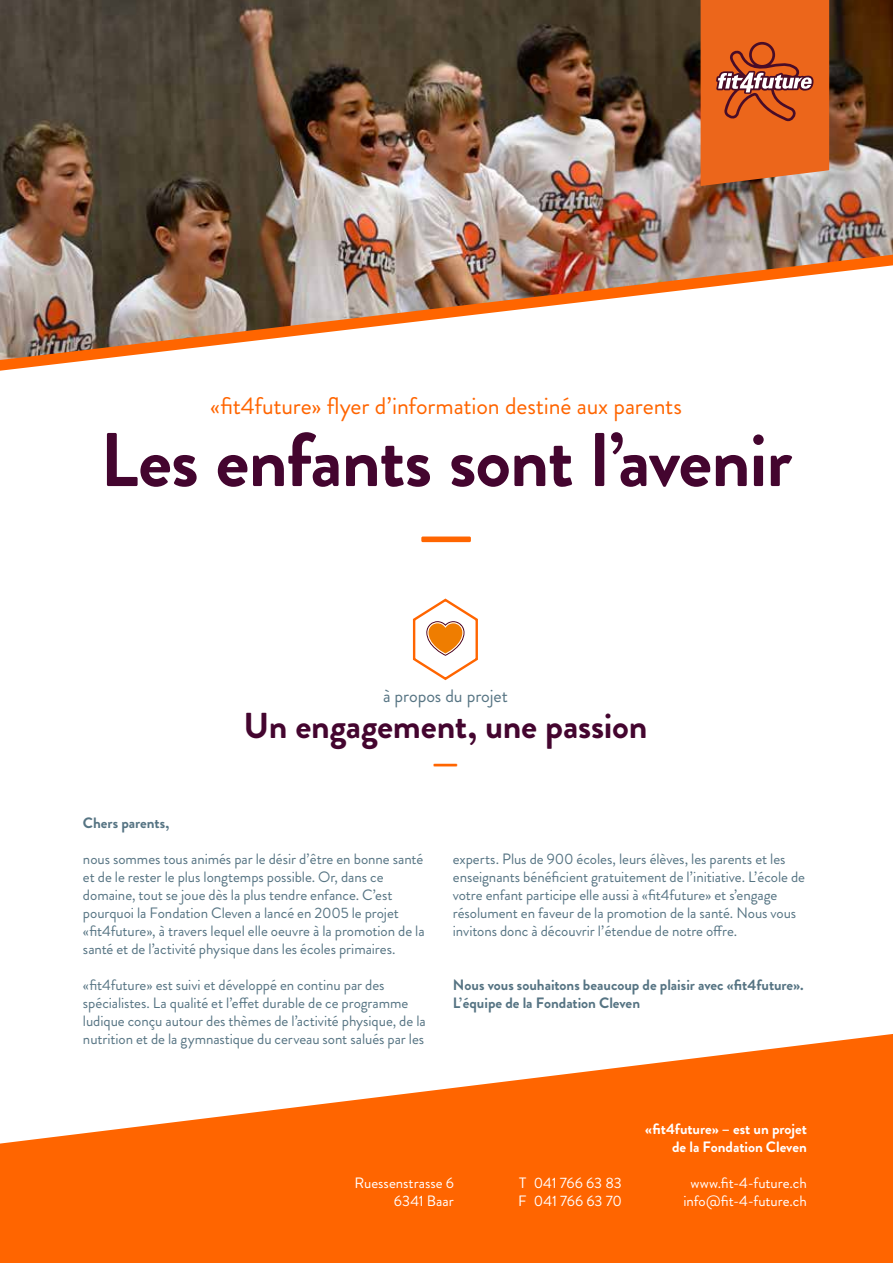
<style>
.page{position:relative;width:893px;height:1263px;background:#fff}
.page>*{position:absolute;margin:0;border:0;box-sizing:border-box;transform-origin:0 0}
.t1{font:700 75.9px "Brandon Grotesque";letter-spacing:-.015em;color:#44052f}
.t2{font:700 75.9px "Brandon Grotesque";color:#ff6500}
.t3{font:700 36px "Brandon Grotesque";letter-spacing:-.005em;color:#44052f}
.t4{font:700 36px "Brandon Grotesque";color:#ff6500}
.t5{font:24px "Brandon Grotesque";letter-spacing:-.005em;color:#ff6500}
.t6{font:18px "Brandon Grotesque";letter-spacing:-.005em;color:#567483}
.t7{font:15px/18px "Brandon Grotesque";letter-spacing:-.005em;color:#567483}
.t8{font:700 15px/18px "Brandon Grotesque";color:#567483}
.t9{font:15px/18px "Brandon Grotesque";color:#fff}
.t10{font:700 15px/18px "Brandon Grotesque";letter-spacing:-.005em;color:#fff;text-align:right}
</style>
<div class="page">
<svg style="left:0;top:1034px;width:893px;height:229px;fill:#ff6500"></svg>
<img style="left:0;top:0;width:893px;height:247px">
<img style="left:0;top:247px;width:893px;height:124px">
<svg style="left:412px;top:598px;width:66px;height:83px"></svg>
<svg style="left:701px;top:0;width:128px;height:186px"></svg>
<h3 class="t5" style="left:210px;top:389px;width:473px">«fit4future» flyer d’information destiné aux parents</h3>
<h1 class="t1" style="left:100px;top:407px;width:694px">Les enfants sont l’avenir</h1>
<h1 class="t2" style="left:417px;top:479px;width:59px">—</h1>
<p class="t6" style="left:383px;top:683px;width:126px">à propos du projet</p>
<h2 class="t3" style="left:243px;top:700px;width:406px">Un engagement, une passion</h2>
<h2 class="t4" style="left:432px;top:736px;width:29px">—</h2>
<p class="t8" style="left:83px;top:814px;width:88px">Chers parents,</p>
<p class="t7" style="left:83px;top:850px;width:343px">nous sommes tous animés par le désir d’être en bonne santé et de le rester le plus longtemps possible. Or, dans ce domaine, tout se joue dès la plus tendre enfance. C’est pourquoi la Fondation Cleven a lancé en 2005 le projet «fit4future», à travers lequel elle oeuvre à la promotion de la santé et de l’activité physique dans les écoles primaires.</p>
<p class="t7" style="left:83px;top:976px;width:344px">«fit4future» est suivi et développé en continu par des spécialistes. La qualité et l’effet durable de ce programme ludique conçu autour des thèmes de l’activité physique, de la nutrition et de la gymnastique du cerveau sont salués par les</p>
<p class="t7" style="left:453px;top:850px;width:354px">experts. Plus de 900 écoles, leurs élèves, les parents et les enseignants bénéficient gratuitement de l’initiative. L’école de votre enfant participe elle aussi à «fit4future» et s’engage résolument en faveur de la promotion de la santé. Nous vous invitons donc à découvrir l’étendue de notre offre.</p>
<p class="t8" style="left:453px;top:976px;width:352px">Nous vous souhaitons beaucoup de plaisir avec «fit4future».<br>L’équipe de la Fondation Cleven</p>
<p class="t10" style="left:645px;top:1120px;width:163px">«fit4future» – est un projet de la Fondation Cleven</p>
<p class="t9" style="left:354px;top:1174px;width:101px;text-align:right">Ruessenstrasse 6<br>6341 Baar</p>
<p class="t9" style="left:518px;top:1174px;width:105px">T 041 766 63 83<br>F 041 766 63 70</p>
<p class="t9" style="left:683px;top:1174px;width:125px;text-align:center">www.fit-4-future.ch info@fit-4-future.ch</p>
</div>
